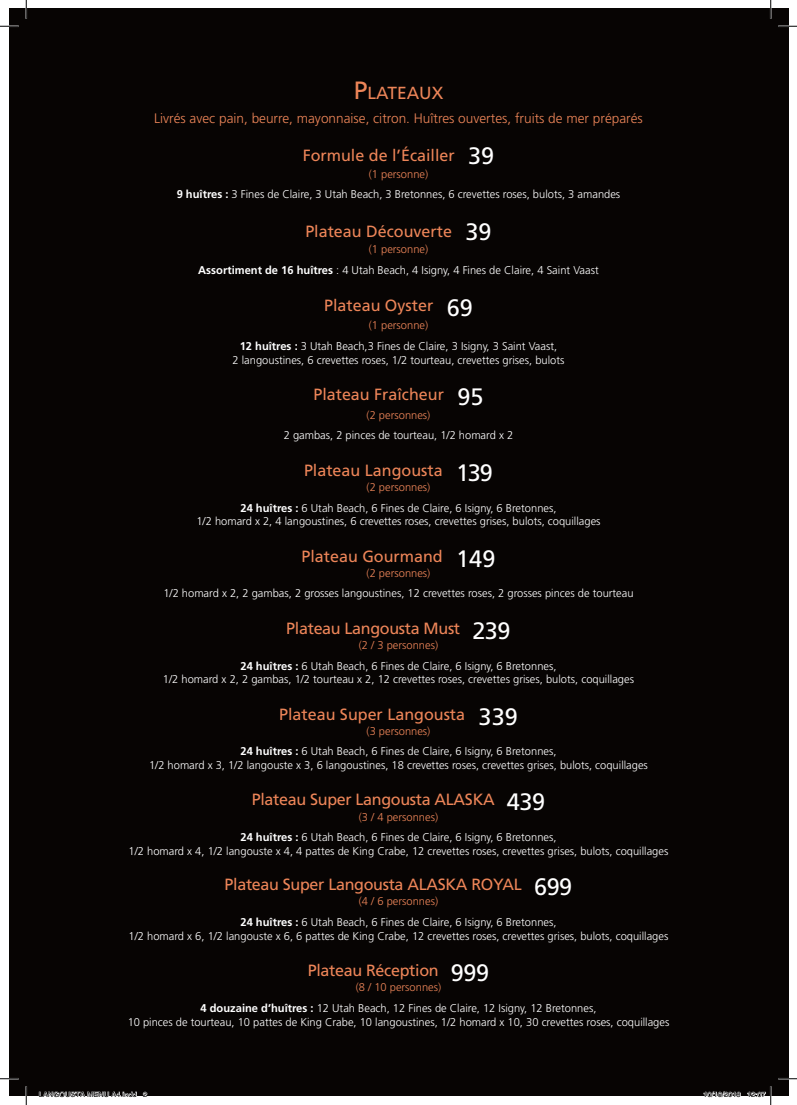
<style>
.page{position:relative;width:797px;height:1105px;background:#fff}
.page>*{position:absolute;margin:0;border:0;box-sizing:border-box;transform-origin:0 0}
.t1{font:17.5px "Frutiger";color:#ed8558}
.t2{font:16.25px "Frutiger";color:#ed8558}
.t3{font:16.25px "Frutiger";letter-spacing:-.02em;color:#ed8558}
.t4{font:300 13.75px "Frutiger";color:#ed8558}
.t5{font:300 11.25px/20.8px "Frutiger";color:#fff;text-align:center}
.t6{font:300 11.25px "Frutiger";color:#ed8558}
.t7{font:7.5px "Helvetica";color:#000}
.s1{font-size:25px}
.s2{font-size:23.75px;color:#fff}
.s3{color:#ed8558}
.s4{font-weight:700}
</style>
<div class="page">
<div style="left:9px;top:9px;width:779px;height:1087px;background:#070403"></div>
<svg style="left:0;top:25px;width:19px;height:2px"></svg>
<svg style="left:778px;top:25px;width:19px;height:2px"></svg>
<svg style="left:0;top:1078px;width:19px;height:1px"></svg>
<svg style="left:778px;top:1078px;width:19px;height:1px"></svg>
<svg style="left:25px;top:0;width:2px;height:19px"></svg>
<svg style="left:25px;top:1086px;width:2px;height:19px"></svg>
<svg style="left:770px;top:0;width:1px;height:19px"></svg>
<svg style="left:39px;top:1091px;width:98px;height:5px"></svg>
<svg style="left:143px;top:1092px;width:4px;height:4px"></svg>
<svg style="left:703px;top:1091px;width:38px;height:5px"></svg>
<svg style="left:747px;top:1086px;width:24px;height:19px"></svg>
<h1 class="t1" style="left:354px;top:82px;width:91px"><span class="s1">P</span>LATEAUX</h1>
<p class="t4" style="left:154px;top:110px;width:490px">Livrés avec pain, beurre, mayonnaise, citron. Huîtres ouvertes, fruits de mer préparés</p>
<h2 class="t2" style="left:303px;top:146px;width:193px">Formule de l’Écailler <span class="s2">39</span></h2>
<p class="t5" style="left:177px;top:163px;width:445px"><span class="s3">(1 personne)<br></span><span class="s4">9 huîtres :</span> 3 Fines de Claire, 3 Utah Beach, 3 Bretonnes, 6 crevettes roses, bulots, 3 amandes</p>
<h2 class="t2" style="left:305px;top:222px;width:188px">Plateau Découverte <span class="s2">39</span></h2>
<p class="t5" style="left:198px;top:239px;width:402px"><span class="s3">(1 personne)<br></span><span class="s4">Assortiment de 16 huîtres</span> : 4 Utah Beach, 4 Isigny, 4 Fines de Claire, 4 Saint Vaast</p>
<h2 class="t2" style="left:324px;top:295px;width:150px">Plateau Oyster <span class="s2">69</span></h2>
<p class="t5" style="left:240px;top:315px;width:319px"><span class="s3">(1 personne)<br></span><span class="s4">12 huîtres :</span> 3 Utah Beach,3 Fines de Claire, 3 Isigny, 3 Saint Vaast,</p>
<p class="t5" style="left:232px;top:349px;width:333px">2 langoustines, 6 crevettes roses, 1/2 tourteau, crevettes grises, bulots</p>
<h2 class="t2" style="left:313px;top:385px;width:172px">Plateau Fraîcheur <span class="s2">95</span></h2>
<p class="t6" style="left:366px;top:408px;width:65px">(2 personnes)</p>
<p class="t5" style="left:284px;top:425px;width:231px">2 gambas, 2 pinces de tourteau, 1/2 homard x 2</p>
<h2 class="t2" style="left:304px;top:460px;width:190px">Plateau Langousta <span class="s2">139</span></h2>
<p class="t5" style="left:240px;top:476px;width:317px"><span class="s3">(2 personnes)<br></span><span class="s4">24 huîtres :</span> 6 Utah Beach, 6 Fines de Claire, 6 Isigny, 6 Bretonnes,</p>
<p class="t5" style="left:196px;top:511px;width:405px">1/2 homard x 2, 4 langoustines, 6 crevettes roses, crevettes grises, bulots, coquillages</p>
<h2 class="t2" style="left:301px;top:546px;width:195px">Plateau Gourmand <span class="s2">149</span></h2>
<p class="t6" style="left:366px;top:566px;width:65px">(2 personnes)</p>
<p class="t5" style="left:163px;top:583px;width:472px">1/2 homard x 2, 2 gambas, 2 grosses langoustines, 12 crevettes roses, 2 grosses pinces de tourteau</p>
<h2 class="t3" style="left:286px;top:619px;width:226px">Plateau Langousta Must <span class="s2">239</span></h2>
<p class="t5" style="left:240px;top:635px;width:317px"><span class="s3">(2 / 3 personnes)<br></span><span class="s4">24 huîtres :</span> 6 Utah Beach, 6 Fines de Claire, 6 Isigny, 6 Bretonnes,</p>
<p class="t5" style="left:163px;top:669px;width:472px">1/2 homard x 2, 2 gambas, 1/2 tourteau x 2, 12 crevettes roses, crevettes grises, bulots, coquillages</p>
<h2 class="t2" style="left:279px;top:704px;width:240px">Plateau Super Langousta <span class="s2">339</span></h2>
<p class="t5" style="left:240px;top:720px;width:317px"><span class="s3">(3 personnes)<br></span><span class="s4">24 huîtres :</span> 6 Utah Beach, 6 Fines de Claire, 6 Isigny, 6 Bretonnes,</p>
<p class="t5" style="left:149px;top:755px;width:500px">1/2 homard x 3, 1/2 langouste x 3, 6 langoustines, 18 crevettes roses, crevettes grises, bulots, coquillages</p>
<h2 class="t3" style="left:252px;top:790px;width:295px">Plateau Super Langousta ALASKA <span class="s2">439</span></h2>
<p class="t5" style="left:240px;top:806px;width:317px"><span class="s3">(3 / 4 personnes)<br></span><span class="s4">24 huîtres :</span> 6 Utah Beach, 6 Fines de Claire, 6 Isigny, 6 Bretonnes,</p>
<p class="t5" style="left:129px;top:841px;width:541px">1/2 homard x 4, 1/2 langouste x 4, 4 pattes de King Crabe, 12 crevettes roses, crevettes grises, bulots, coquillages</p>
<h2 class="t3" style="left:225px;top:875px;width:349px">Plateau Super Langousta ALASKA ROYAL <span class="s2">699</span></h2>
<p class="t5" style="left:240px;top:891px;width:317px"><span class="s3">(4 / 6 personnes)<br></span><span class="s4">24 huîtres :</span> 6 Utah Beach, 6 Fines de Claire, 6 Isigny, 6 Bretonnes,</p>
<p class="t5" style="left:129px;top:925px;width:541px">1/2 homard x 6, 1/2 langouste x 6, 6 pattes de King Crabe, 12 crevettes roses, crevettes grises, bulots, coquillages</p>
<h2 class="t3" style="left:308px;top:961px;width:183px">Plateau Réception <span class="s2">999</span></h2>
<p class="t5" style="left:200px;top:977px;width:397px"><span class="s3">(8 / 10 personnes)<br></span><span class="s4">4 douzaine d’huîtres :</span> 12 Utah Beach, 12 Fines de Claire, 12 Isigny, 12 Bretonnes,</p>
<p class="t5" style="left:128px;top:1011px;width:543px">10 pinces de tourteau, 10 pattes de King Crabe, 10 langoustines, 1/2 homard x 10, 30 crevettes roses, coquillages</p>
<p class="t7" style="left:39px;top:1090px;width:110px">LANGOUSTA MENU A4.indd 2</p>
<p class="t7" style="left:703px;top:1090px;width:64px">10/10/2018 12:07</p>
</div>
